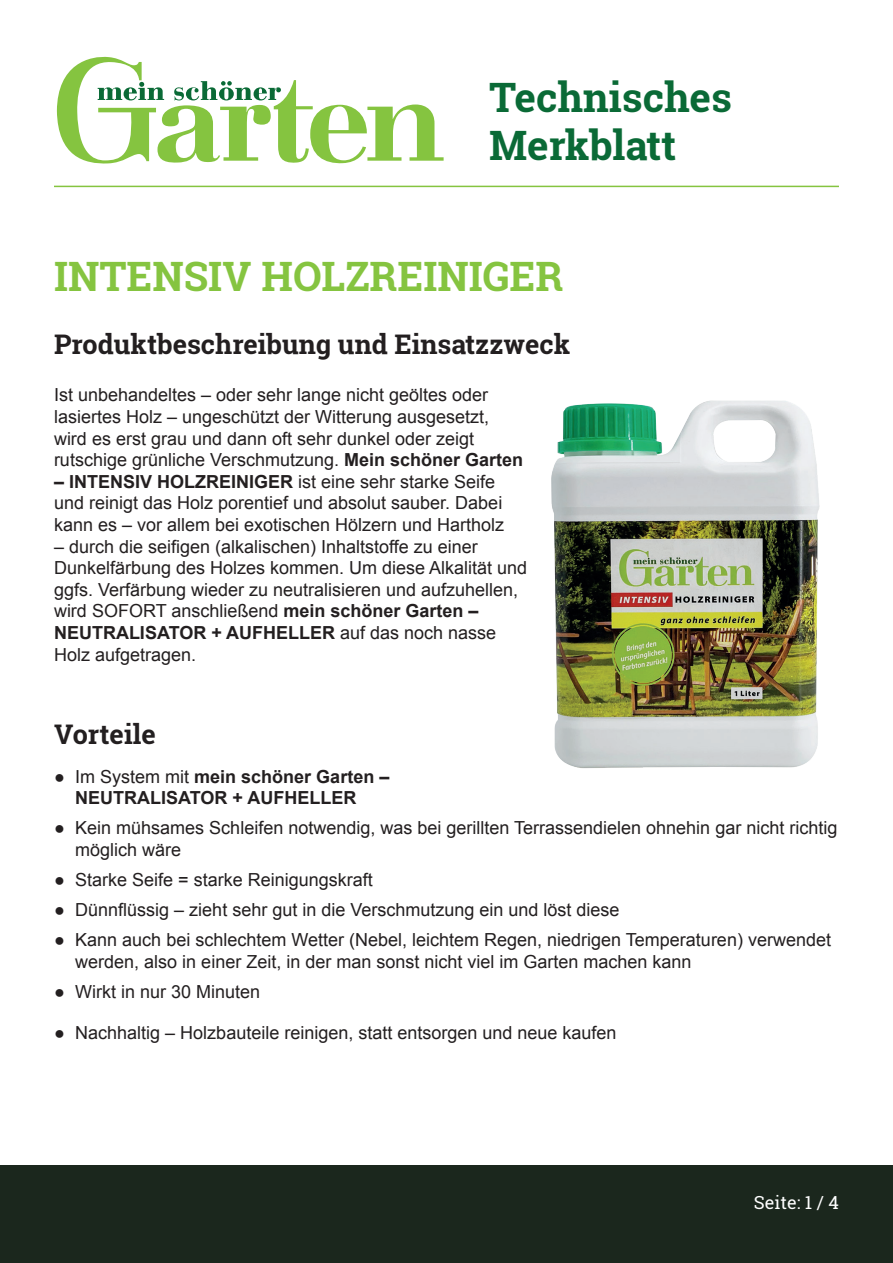
<style>
.page{position:relative;width:893px;height:1263px;background:#fff}
.page>*{position:absolute;margin:0;border:0;box-sizing:border-box;transform-origin:0 0}
.t1{font:700 40.5px/48.6px "Roboto Slab";color:#0a6a36}
.t2{font:700 40.5px "Roboto Slab";color:#85c440}
.t3{font:700 27px "Roboto Slab";color:#231f20}
.t4{font:18px/21.6px "Arial";color:#231f20}
.t5{font:700 18px/21.6px "Arial";color:#231f20}
.t6{font:18px "Roboto Slab";color:#fff}
.s1{font-weight:700}
.s2{font-weight:400}
</style>
<div class="page">
<svg style="left:57px;top:56px;width:387px;height:108px"></svg>
<div style="left:0;top:1165px;width:893px;height:98px;background:#1b271d"></div>
<hr style="left:54px;top:186px;width:785px;height:1px;background:#85c440">
<img style="left:551px;top:400px;width:269px;height:368px">
<h1 class="t1" style="left:489px;top:72px;width:245px">Technisches<br>Merkblatt</h1>
<h1 class="t2" style="left:54px;top:249px;width:511px">INTENSIV HOLZREINIGER</h1>
<h2 class="t3" style="left:54px;top:326px;width:518px">Produktbeschreibung und Einsatzzweck</h2>
<p class="t4" style="left:54px;top:384px;width:471px">Ist unbehandeltes – oder sehr lange nicht geöltes oder lasiertes Holz – ungeschützt der Witterung ausgesetzt, wird es erst grau und dann oft sehr dunkel oder zeigt rutschige grünliche Verschmutzung. <span class="s1">Mein schöner Garten</span></p>
<p class="t4" style="left:54px;top:471px;width:452px"><span class="s1">– INTENSIV HOLZREINIGER</span> ist eine sehr starke Seife und reinigt das Holz porentief und absolut sauber. Dabei kann es – vor allem bei exotischen Hölzern und Hartholz</p>
<p class="t4" style="left:54px;top:536px;width:475px">– durch die seifigen (alkalischen) Inhaltstoffe zu einer Dunkelfärbung des Holzes kommen. Um diese Alkalität und ggfs. Verfärbung wieder zu neutralisieren und aufzuhellen, wird SOFORT anschließend <span class="s1">mein schöner Garten – NEUTRALISATOR + AUFHELLER</span> auf das noch nasse Holz aufgetragen.</p>
<h2 class="t3" style="left:54px;top:716px;width:103px">Vorteile</h2>
<p class="t5" style="left:75px;top:766px;width:316px;text-indent:-21px"><span class="s2">● Im System mit</span> mein schöner Garten –<br>NEUTRALISATOR + AUFHELLER</p>
<p class="t4" style="left:75px;top:817px;width:764px;text-indent:-21px">● Kein mühsames Schleifen notwendig, was bei gerillten Terrassendielen ohnehin gar nicht richtig möglich wäre</p>
<p class="t4" style="left:54px;top:869px;width:320px">● Starke Seife = starke Reinigungskraft</p>
<p class="t4" style="left:54px;top:899px;width:567px">● Dünnflüssig – zieht sehr gut in die Verschmutzung ein und löst diese</p>
<p class="t4" style="left:75px;top:929px;width:757px;text-indent:-21px">● Kann auch bei schlechtem Wetter (Nebel, leichtem Regen, niedrigen Temperaturen) verwendet werden, also in einer Zeit, in der man sonst nicht viel im Garten machen kann</p>
<p class="t4" style="left:54px;top:981px;width:208px">● Wirkt in nur 30 Minuten</p>
<p class="t4" style="left:54px;top:1022px;width:564px">● Nachhaltig – Holzbauteile reinigen, statt entsorgen und neue kaufen</p>
<p class="t6" style="left:754px;top:1190px;width:87px">Seite: 1 / 4</p>
</div>
